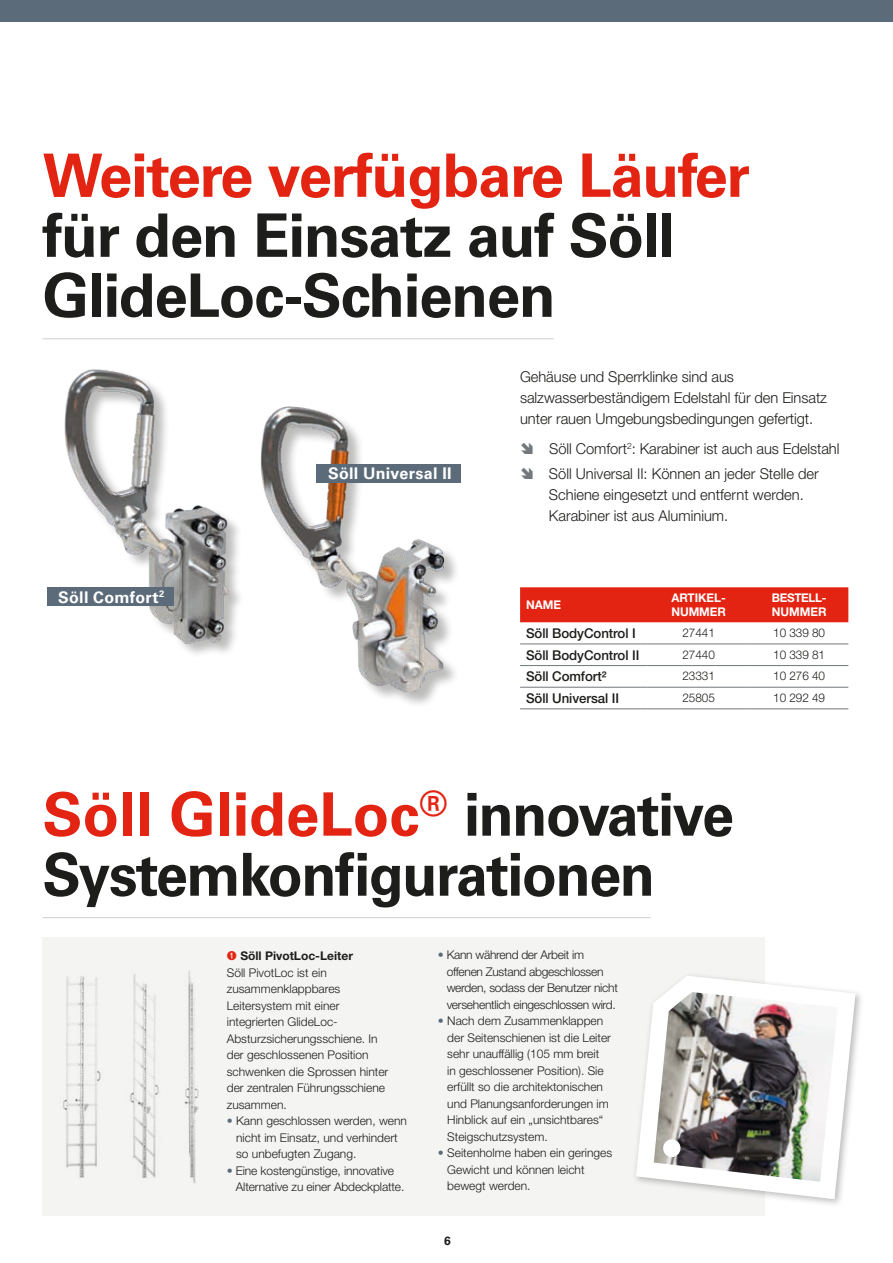
<style>
.page{position:relative;width:893px;height:1263px;background:#fff}
.page>*{position:absolute;margin:0;border:0;box-sizing:border-box;transform-origin:0 0}
.t1{font:700 60px/60px "Univers LT Std";letter-spacing:-.02em;color:#1d1d1b}
.t2{font:700 60px "Univers LT Std";color:#e42413}
.t3{font:700 60px "Univers LT Std";letter-spacing:-.02em;color:#e42413}
.t4{font:700 59.25px "Univers LT Std";letter-spacing:-.025em;color:#1d1d1b}
.t5{font:700 16.05px "Univers LT Std";letter-spacing:.02em;color:#fff}
.t6{font:300 15px/21px "Helvetica Neue LT Std";letter-spacing:-.005em;color:#1d1d1b}
.t7{font:500 13.5px "Helvetica Neue LT Std";letter-spacing:-.005em;color:#1d1d1b}
.t8{font:300 12px/16.5px "Helvetica Neue LT Std";color:#1d1d1b}
.t9{font:300 12px/16.5px "Helvetica Neue LT Std";letter-spacing:-.025em;color:#1d1d1b}
.t10{font:700 12px/14.4px "Helvetica Neue LT Std";letter-spacing:-.005em;color:#fff}
.t11{font:700 12px/14.4px "Helvetica Neue LT Std";letter-spacing:-.03em;color:#fff}
.t12{font:700 12px "Univers LT Std";color:#1d1d1b}
.s1{color:#72787b}
.s2{font-size:59.25px;color:#1d1d1b}
.s3{color:#e42413}
.s4{font-weight:700}
.s5{font-weight:500;color:#5c6b79}
</style>
<div class="page">
<div style="left:0;top:0;width:893px;height:21px;background:#5c6b79"></div>
<div style="left:43px;top:937px;width:722px;height:279px;background:#f4f4f3"></div>
<hr style="left:43px;top:917px;width:608px;height:1px;background:#d5d5d4">
<img style="left:63px;top:976px;width:38px;height:202px">
<img style="left:130px;top:974px;width:29px;height:204px">
<img style="left:184px;top:970px;width:15px;height:214px">
<div style="left:520px;top:587px;width:328px;height:35px;background:#e42413"></div>
<hr style="left:520px;top:643px;width:127px;height:1px;background:#72787b">
<hr style="left:647px;top:643px;width:103px;height:1px;background:#72787b">
<hr style="left:750px;top:643px;width:98px;height:1px;background:#72787b">
<hr style="left:520px;top:665px;width:127px;height:1px;background:#72787b">
<hr style="left:647px;top:665px;width:103px;height:1px;background:#72787b">
<hr style="left:750px;top:665px;width:98px;height:1px;background:#72787b">
<hr style="left:520px;top:687px;width:127px;height:1px;background:#72787b">
<hr style="left:647px;top:687px;width:103px;height:1px;background:#72787b">
<hr style="left:750px;top:687px;width:98px;height:1px;background:#72787b">
<hr style="left:520px;top:708px;width:127px;height:1px;background:#72787b">
<hr style="left:647px;top:708px;width:103px;height:1px;background:#72787b">
<hr style="left:750px;top:708px;width:98px;height:1px;background:#72787b">
<hr style="left:43px;top:338px;width:511px;height:1px;background:#d5d5d4">
<img style="left:260px;top:406px;width:196px;height:298px">
<div style="left:317px;top:464px;width:144px;height:19px;background:#5c6b79"></div>
<img style="left:64px;top:369px;width:176px;height:285px">
<div style="left:47px;top:587px;width:127px;height:19px;background:#5c6b79"></div>
<div style="left:632px;top:972px;width:232px;height:236px;background:#f4f4f3"></div>
<svg style="left:636px;top:976px;width:219px;height:223px;fill:#fefefe"></svg>
<img style="left:654px;top:992px;width:184px;height:190px">
<h1 class="t3" style="left:43px;top:141px;width:709px">Weitere verfügbare Läufer</h1>
<h1 class="t1" style="left:43px;top:206px;width:634px">für den Einsatz auf Söll<br>GlideLoc-Schienen</h1>
<h3 class="t5" style="left:58px;top:587px;width:108px">Söll Comfort<sup>2</sup></h3>
<h3 class="t5" style="left:328px;top:464px;width:125px">Söll Universal II</h3>
<p class="t6" style="left:520px;top:366px;width:308px">Gehäuse und Sperrklinke sind aus salzwasserbeständigem Edelstahl für den Einsatz unter rauen Umgebungsbedingungen gefertigt.</p>
<p class="t6" style="left:520px;top:438px;width:321px"><span class="s1">➔</span> Söll Comfort<sup>2</sup>: Karabiner ist auch aus Edelstahl</p>
<p class="t6" style="left:549px;top:463px;width:271px;text-indent:-29px"><span class="s1">➔</span> Söll Universal II: Können an jeder Stelle der<br>Schiene eingesetzt und entfernt werden.<br>Karabiner ist aus Aluminium.</p>
<p class="t10" style="left:526px;top:597px;width:36px">NAME</p>
<p class="t10" style="left:671px;top:590px;width:56px">ARTIKEL-<br>NUMMER</p>
<p class="t11" style="left:772px;top:590px;width:56px">BESTELL-<br>NUMMER</p>
<p class="t7" style="left:526px;top:625px;width:111px">Söll BodyControl I</p>
<p class="t8" style="left:682px;top:624px;width:34px">27441</p>
<p class="t8" style="left:773px;top:624px;width:53px">10 339 80</p>
<p class="t7" style="left:526px;top:647px;width:115px">Söll BodyControl II</p>
<p class="t8" style="left:682px;top:646px;width:34px">27440</p>
<p class="t8" style="left:773px;top:646px;width:53px">10 339 81</p>
<p class="t7" style="left:526px;top:668px;width:82px">Söll Comfort²</p>
<p class="t8" style="left:682px;top:667px;width:34px">23331</p>
<p class="t8" style="left:773px;top:667px;width:53px">10 276 40</p>
<p class="t7" style="left:526px;top:690px;width:95px">Söll Universal II</p>
<p class="t8" style="left:682px;top:689px;width:34px">25805</p>
<p class="t8" style="left:773px;top:689px;width:53px">10 292 49</p>
<h1 class="t2" style="left:43px;top:779px;width:693px">Söll GlideLoc<sup>®</sup> <span class="s2">innovative</span></h1>
<h2 class="t4" style="left:43px;top:840px;width:614px">Systemkonfigurationen</h2>
<p class="t8" style="left:227px;top:947px;width:163px"><span class="s3">➊</span> <span class="s4">Söll PivotLoc-Leiter<br></span>Söll PivotLoc ist ein zusammenklappbares<br>Leitersystem mit einer integrierten GlideLoc-<br>Absturzsicherungsschiene. In der geschlossenen Position schwenken die Sprossen hinter der zentralen Führungsschiene zusammen.</p>
<p class="t8" style="left:236px;top:1112px;width:172px;text-indent:-9px"><span class="s5">•</span> Kann geschlossen werden, wenn nicht im Einsatz, und verhindert so unbefugten Zugang.</p>
<p class="t8" style="left:236px;top:1162px;width:170px;text-indent:-9px"><span class="s5">•</span> Eine kostengünstige, innovative<br>Alternative zu einer Abdeckplatte.</p>
<p class="t9" style="left:447px;top:946px;width:173px;text-indent:-9px"><span class="s5">•</span> Kann während der Arbeit im offenen Zustand abgeschlossen werden, sodass der Benutzer nicht versehentlich eingeschlossen wird.</p>
<p class="t8" style="left:447px;top:1012px;width:165px;text-indent:-9px"><span class="s5">•</span> Nach dem Zusammenklappen der Seitenschienen ist die Leiter sehr unauffällig (105 mm breit<br>in geschlossener Position). Sie erfüllt so die architektonischen und Planungsanforderungen im<br>Hinblick auf ein „unsichtbares“<br>Steigschutzsystem.</p>
<p class="t8" style="left:447px;top:1144px;width:166px;text-indent:-9px"><span class="s5">•</span> Seitenholme haben ein geringes<br>Gewicht und können leicht bewegt werden.</p>
<p class="t12" style="left:444px;top:1233px;width:8px">6</p>
</div>
